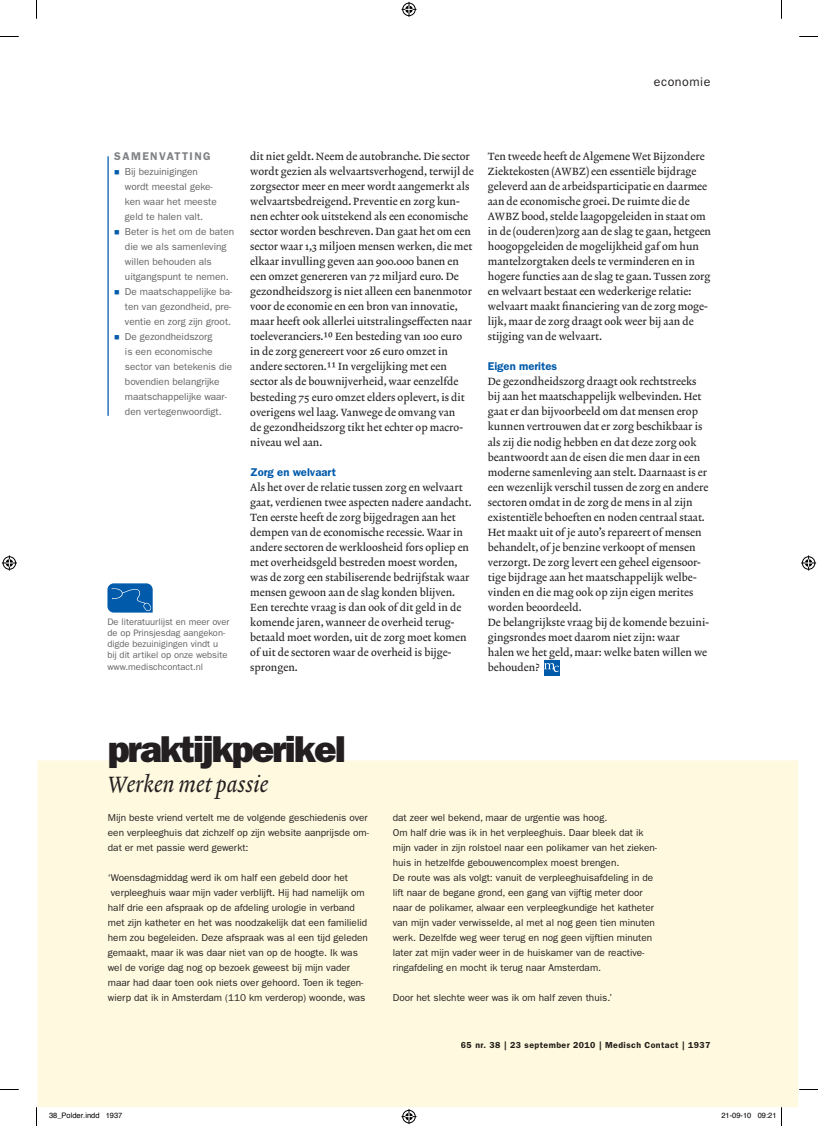
<style>
.page{position:relative;width:818px;height:1126px;background:#fff}
.page>*{position:absolute;margin:0;border:0;box-sizing:border-box;transform-origin:0 0}
.t1{font:37.5px "ITC Franklin Gothic Std Hvy";letter-spacing:-.05em;color:#231f20}
.t2{font:22.5px "Lexicon No 2 Italic A";color:#231f20}
.t3{font:12.5px "ITC Franklin Gothic Std";letter-spacing:.04em;color:#231f20}
.t4{font:600 11.25px "ITC Franklin Gothic Std";color:#015aaa}
.t5{font:600 11.25px "ITC Franklin Gothic Std";letter-spacing:.125em;color:#808285}
.t6{font:10.62px/15px "Lexicon No 2 Roman A";color:#231f20}
.t7{font:10px/15px "ITC Franklin Gothic Std";color:#231f20;text-align:justify}
.t8{font:10px/15px "ITC Franklin Gothic Std";color:#636366}
.t9{font:9.38px/11.2px "ITC Franklin Gothic Std";color:#636366}
.t10{font:600 8.75px "ITC Franklin Gothic Std";letter-spacing:.05em;color:#221d17}
.t11{font:7.5px "Helvetica";color:#000}
.s1{color:#015aaa}
</style>
<div class="page">
<div style="left:107px;top:583px;width:46px;height:29px;background:#015aaa;border-radius:6px"></div>
<svg style="left:111px;top:588px;width:40px;height:23px"></svg>
<hr style="left:107px;top:156px;width:2px;height:260px;background:#015aaa">
<div style="left:543px;top:659px;width:16px;height:16px;background:#015aaa"></div>
<svg style="left:543px;top:662px;width:15px;height:10px"></svg>
<div style="left:37px;top:760px;width:760px;height:347px;background:#fef9df"></div>
<div style="left:461px;top:1041px;width:248px;height:8px;background:#fef9df"></div>
<svg style="left:0;top:36px;width:19px;height:1px"></svg>
<svg style="left:799px;top:36px;width:18px;height:1px"></svg>
<svg style="left:0;top:1089px;width:19px;height:1px"></svg>
<svg style="left:799px;top:1089px;width:18px;height:1px"></svg>
<svg style="left:36px;top:0;width:1px;height:19px"></svg>
<svg style="left:36px;top:1107px;width:1px;height:18px"></svg>
<svg style="left:401px;top:2px;width:15px;height:15px"></svg>
<svg style="left:401px;top:1109px;width:15px;height:14px"></svg>
<svg style="left:2px;top:555px;width:15px;height:15px"></svg>
<svg style="left:801px;top:555px;width:14px;height:15px"></svg>
<p class="t3" style="left:653px;top:75px;width:58px">economie</p>
<p class="t5" style="left:114px;top:150px;width:98px">SAMENVATTING</p>
<p class="t8" style="left:125px;top:164px;width:93px;text-indent:-11px"><span class="s1">■</span> Bij bezuinigingen wordt meestal geke&shy;ken waar het meeste geld te halen valt.</p>
<p class="t8" style="left:125px;top:224px;width:111px;text-indent:-11px"><span class="s1">■</span> Beter is het om de baten die we als samenleving willen behouden als uitgangspunt te nemen.</p>
<p class="t8" style="left:125px;top:284px;width:109px;text-align:justify;text-indent:-11px"><span class="s1">■</span> De maatschappelijke ba&shy;ten van gezondheid, pre&shy;ventie en zorg zijn groot.</p>
<p class="t8" style="left:125px;top:329px;width:109px;text-indent:-11px"><span class="s1">■</span> De gezondheidszorg<br>is een economische sector van betekenis die bovendien belangrijke maatschappelijke waar&shy;den vertegenwoordigt.</p>
<p class="t9" style="left:107px;top:615px;width:123px">De literatuurlijst en meer over de op Prinsjesdag aangekon&shy;digde bezuinigingen vindt u bij dit artikel op onze website www.medischcontact.nl</p>
<p class="t6" style="left:250px;top:150px;width:225px">dit niet geldt. Neem de autobranche. Die sector wordt gezien als welvaartsverhogend, terwijl de zorgsector meer en meer wordt aangemerkt als welvaartsbedreigend. Preventie en zorg kun&shy;nen echter ook uitstekend als een economische sector worden beschreven. Dan gaat het om een sector waar 1,3 miljoen mensen werken, die met elkaar invulling geven aan 900.000 banen en een omzet genereren van 72 miljard euro. De gezondheidszorg is niet alleen een banenmotor voor de economie en een bron van innovatie, maar heeft ook allerlei uitstralingseffecten naar toeleveranciers.1⁰ Een besteding van 100 euro in de zorg genereert voor 26 euro omzet in andere sectoren.11 In vergelijking met een sector als de bouwnijverheid, waar eenzelfde besteding 75 euro omzet elders oplevert, is dit overigens wel laag. Vanwege de omvang van<br>de gezondheidszorg tikt het echter op macro&shy;niveau wel aan.</p>
<p class="t4" style="left:250px;top:465px;width:87px">Zorg en welvaart</p>
<p class="t6" style="left:250px;top:480px;width:223px">Als het over de relatie tussen zorg en welvaart gaat, verdienen twee aspecten nadere aandacht.<br>Ten eerste heeft de zorg bijgedragen aan het dempen van de economische recessie. Waar in andere sectoren de werkloosheid fors opliep en met overheidsgeld bestreden moest worden, was de zorg een stabiliserende bedrijfstak waar mensen gewoon aan de slag konden blijven.<br>Een terechte vraag is dan ook of dit geld in de komende jaren, wanneer de overheid terug&shy;betaald moet worden, uit de zorg moet komen of uit de sectoren waar de overheid is bijge&shy;sprongen.</p>
<p class="t6" style="left:487px;top:150px;width:224px">Ten tweede heeft de Algemene Wet Bijzondere Ziektekosten (AWBZ) een essentiële bijdrage geleverd aan de arbeidsparticipatie en daarmee aan de economische groei. De ruimte die de AWBZ bood, stelde laagopgeleiden in staat om in de (ouderen)zorg aan de slag te gaan, hetgeen hoogopgeleiden de mogelijkheid gaf om hun mantelzorgtaken deels te verminderen en in hogere functies aan de slag te gaan. Tussen zorg en welvaart bestaat een wederkerige relatie: welvaart maakt financiering van de zorg moge&shy;lijk, maar de zorg draagt ook weer bij aan de stijging van de welvaart.</p>
<p class="t4" style="left:487px;top:360px;width:71px">Eigen merites</p>
<p class="t6" style="left:487px;top:375px;width:222px">De gezondheidszorg draagt ook rechtstreeks bij aan het maatschappelijk welbevinden. Het gaat er dan bijvoorbeeld om dat mensen erop kunnen vertrouwen dat er zorg beschikbaar is als zij die nodig hebben en dat deze zorg ook beantwoordt aan de eisen die men daar in een moderne samenleving aan stelt. Daarnaast is er een wezenlijk verschil tussen de zorg en andere sectoren omdat in de zorg de mens in al zijn existentiële behoeften en noden centraal staat.<br>Het maakt uit of je auto’s repareert of mensen behandelt, of je benzine verkoopt of mensen verzorgt. De zorg levert een geheel eigensoor&shy;tige bijdrage aan het maatschappelijk welbe&shy;vinden en die mag ook op zijn eigen merites worden beoordeeld.<br>De belangrijkste vraag bij de komende bezuini&shy;gingsrondes moet daarom niet zijn: waar<br>halen we het geld, maar: welke baten willen we behouden?</p>
<h1 class="t1" style="left:108px;top:727px;width:239px">praktijkperikel</h1>
<h2 class="t2" style="left:108px;top:770px;width:162px">Werken met passie</h2>
<p class="t7" style="left:108px;top:809px;width:262px">Mijn beste vriend vertelt me de volgende geschiedenis over een verpleeghuis dat zichzelf op zijn website aanprijsde om&shy;dat er met passie werd gewerkt:</p>
<p class="t7" style="left:108px;top:869px;width:242px">‘Woensdagmiddag werd ik om half een gebeld door het</p>
<p class="t7" style="left:111px;top:884px;width:255px">verpleeghuis waar mijn vader verblijft. Hij had namelijk om</p>
<p class="t7" style="left:108px;top:899px;width:248px">half drie een afspraak op de afdeling urologie in verband</p>
<p class="t7" style="left:108px;top:914px;width:261px">met zijn katheter en het was noodzakelijk dat een familielid</p>
<p class="t7" style="left:108px;top:929px;width:261px">hem zou begeleiden. Deze afspraak was al een tijd geleden</p>
<p class="t7" style="left:108px;top:944px;width:251px">gemaakt, maar ik was daar niet van op de hoogte. Ik was</p>
<p class="t7" style="left:108px;top:959px;width:243px">wel de vorige dag nog op bezoek geweest bij mijn vader</p>
<p class="t7" style="left:108px;top:974px;width:257px">maar had daar toen ook niets over gehoord. Toen ik tegen-</p>
<p class="t7" style="left:108px;top:989px;width:259px">wierp dat ik in Amsterdam (110 km verderop) woonde, was</p>
<p class="t7" style="left:392px;top:809px;width:265px;text-align:left">dat zeer wel bekend, maar de urgentie was hoog.<br>Om half drie was ik in het verpleeghuis. Daar bleek dat ik mijn vader in zijn rolstoel naar een polikamer van het zieken&shy;huis in hetzelfde gebouwencomplex moest brengen.<br>De route was als volgt: vanuit de verpleeghuisafdeling in de lift naar de begane grond, een gang van vijftig meter door naar de polikamer, alwaar een verpleegkundige het katheter van mijn vader verwisselde, al met al nog geen tien minuten werk. Dezelfde weg weer terug en nog geen vijftien minuten later zat mijn vader weer in de huiskamer van de reactive&shy;ringafdeling en mocht ik terug naar Amsterdam.</p>
<p class="t7" style="left:392px;top:989px;width:221px">Door het slechte weer was ik om half zeven thuis.’</p>
<p class="t10" style="left:460px;top:1039px;width:251px">65 nr. 38 | 23 september 2010 | Medisch Contact | 1937</p>
<p class="t11" style="left:49px;top:1109px;width:75px">38_Polder.indd 1937</p>
<p class="t11" style="left:721px;top:1109px;width:57px">21-09-10 09:21</p>
</div>
